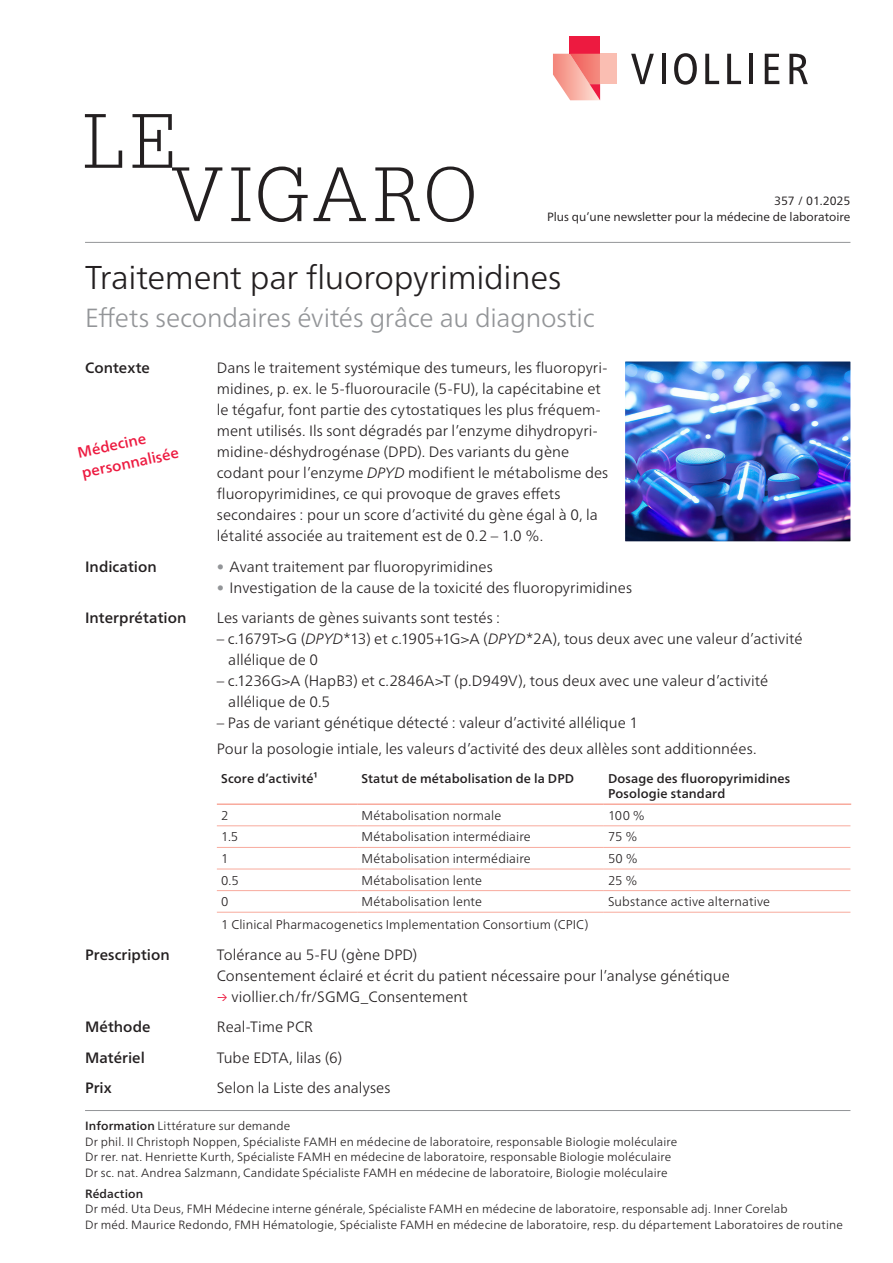
<style>
.page{position:relative;width:893px;height:1263px;background:#fff}
.page>*{position:absolute;margin:0;border:0;box-sizing:border-box;transform-origin:0 0}
.t1{font:300 75px "Glypha LT Pro";letter-spacing:.065em;color:#231f20}
.t2{font:300 33px "Frutiger Neue LTW1 G";letter-spacing:-.01em;color:#231f20}
.t3{font:300 26.25px "Frutiger Neue LTW1 G";letter-spacing:-.01em;color:#939598}
.t4{font:300 15px/21px "Frutiger Neue LTW1 G";letter-spacing:.005em;color:#231f20}
.t5{font:500 15px "Frutiger Neue LTW1 G";letter-spacing:.005em;color:#231f20}
.t6{font:500 15px/21px "Frutiger Neue LTW1 G";color:#ed1a40}
.t7{font:300 12.75px "Frutiger Neue LTW1 G";letter-spacing:.01em;color:#231f20}
.t8{font:500 12.75px/15.8px "Frutiger Neue LTW1 G";letter-spacing:.01em;color:#231f20}
.t9{font:300 12px/15.8px "Frutiger Neue LTW1 G";letter-spacing:.015em;color:#231f20}
.t10{font:12px/15.8px "Frutiger Neue LTW1 G";color:#231f20;text-align:right}
.t11{font:500 12px "Frutiger Neue LTW1 G";letter-spacing:.01em;color:#231f20}
.s1{font-style:italic}
.s2{color:#939598}
.s3{color:#ed1a40}
.s4{font-weight:500}
</style>
<div class="page">
<hr style="left:85px;top:1110px;width:765px;height:1px;background:#939598">
<img style="left:625px;top:361px;width:225px;height:180px">
<hr style="left:217px;top:825px;width:140px;height:1px;background:#f8aa9d">
<hr style="left:357px;top:825px;width:247px;height:1px;background:#f8aa9d">
<hr style="left:604px;top:825px;width:246px;height:1px;background:#f8aa9d">
<hr style="left:217px;top:847px;width:140px;height:1px;background:#f8aa9d">
<hr style="left:357px;top:847px;width:247px;height:1px;background:#f8aa9d">
<hr style="left:604px;top:847px;width:246px;height:1px;background:#f8aa9d">
<hr style="left:217px;top:869px;width:140px;height:1px;background:#f8aa9d">
<hr style="left:357px;top:869px;width:247px;height:1px;background:#f8aa9d">
<hr style="left:604px;top:869px;width:246px;height:1px;background:#f8aa9d">
<hr style="left:217px;top:890px;width:140px;height:1px;background:#f8aa9d">
<hr style="left:357px;top:890px;width:247px;height:1px;background:#f8aa9d">
<hr style="left:604px;top:890px;width:246px;height:1px;background:#f8aa9d">
<hr style="left:217px;top:912px;width:140px;height:1px;background:#f8aa9d">
<hr style="left:357px;top:912px;width:247px;height:1px;background:#f8aa9d">
<hr style="left:604px;top:912px;width:246px;height:1px;background:#f8aa9d">
<hr style="left:217px;top:803px;width:140px;height:2px;background:#f8aa9d">
<hr style="left:357px;top:803px;width:247px;height:2px;background:#f8aa9d">
<hr style="left:604px;top:803px;width:247px;height:2px;background:#f8aa9d">
<svg style="left:631px;top:54px;width:23px;height:30px"></svg>
<hr style="left:662px;top:54px;width:4px;height:30px;background:#231f20">
<svg style="left:674px;top:53px;width:23px;height:32px"></svg>
<svg style="left:705px;top:54px;width:14px;height:30px"></svg>
<svg style="left:727px;top:54px;width:14px;height:30px"></svg>
<hr style="left:749px;top:54px;width:4px;height:30px;background:#231f20">
<svg style="left:765px;top:54px;width:14px;height:30px"></svg>
<svg style="left:789px;top:54px;width:19px;height:30px"></svg>
<div style="left:570px;top:37px;width:30px;height:17px;background:#ed1a40"></div>
<svg style="left:553px;top:54px;width:47px;height:46px;background:#f6a098"></svg>
<div style="left:600px;top:54px;width:17px;height:30px;background:#fabeb2"></div>
<hr style="left:85px;top:242px;width:765px;height:1px;background:#939598">
<h1 class="t1" style="left:83px;top:99px;width:95px">LE</h1>
<h1 class="t1" style="left:172px;top:152px;width:307px">VIGARO</h1>
<p class="t10" style="left:547px;top:193px;width:305px">357 / 01.2025<br>Plus qu’une newsletter pour la médecine de laboratoire</p>
<h2 class="t2" style="left:85px;top:257px;width:478px">Traitement par fluoropyrimidines</h2>
<h3 class="t3" style="left:85px;top:302px;width:511px">Effets secondaires évités grâce au diagnostic</h3>
<p class="t5" style="left:85px;top:359px;width:66px">Contexte</p>
<p class="t4" style="left:217px;top:357px;width:393px">Dans le traitement systémique des tumeurs, les fluoropyri&shy;midines, p. ex. le 5-fluorouracile (5-FU), la capécitabine et le tégafur, font partie des cytostatiques les plus fréquem&shy;ment utilisés. Ils sont dégradés par l’enzyme dihydropyri&shy;midine-déshydrogénase (DPD). Des variants du gène codant pour l’enzyme <span class="s1">DPYD</span> modifient le métabolisme des fluoropyrimidines, ce qui provoque de graves effets secondaires : pour un score d’activité du gène égal à 0, la létalité associée au traitement est de 0.2 – 1.0 %.</p>
<p class="t5" style="left:85px;top:558px;width:73px">Indication</p>
<p class="t4" style="left:217px;top:556px;width:277px"><span class="s2">•</span> Avant traitement par fluoropyrimidines</p>
<p class="t4" style="left:217px;top:577px;width:417px"><span class="s2">•</span> Investigation de la cause de la toxicité des fluoropyrimidines</p>
<p class="t5" style="left:85px;top:609px;width:103px">Interprétation</p>
<p class="t4" style="left:217px;top:607px;width:285px">Les variants de gènes suivants sont testés :</p>
<p class="t4" style="left:228px;top:628px;width:576px;text-indent:-11px">– c.1679T&gt;G (<span class="s1">DPYD</span>*13) et c.1905+1G&gt;A (<span class="s1">DPYD</span>*2A), tous deux avec une valeur d’activité allélique de 0</p>
<p class="t4" style="left:228px;top:670px;width:541px;text-indent:-11px">– c.1236G&gt;A (HapB3) et c.2846A&gt;T (p.D949V), tous deux avec une valeur d’activité allélique de 0.5</p>
<p class="t4" style="left:217px;top:710px;width:541px;line-height:25.2px">– Pas de variant génétique détecté : valeur d’activité allélique 1<br>Pour la posologie intiale, les valeurs d’activité des deux allèles sont additionnées.</p>
<p class="t8" style="left:221px;top:770px;width:98px">Score d’activité¹</p>
<p class="t8" style="left:361px;top:770px;width:214px">Statut de métabolisation de la DPD</p>
<p class="t8" style="left:608px;top:770px;width:184px">Dosage des fluoropyrimidines<br>Posologie standard</p>
<p class="t7" style="left:221px;top:808px;width:9px">2</p>
<p class="t7" style="left:361px;top:808px;width:141px">Métabolisation normale</p>
<p class="t7" style="left:608px;top:808px;width:38px">100 %</p>
<p class="t7" style="left:221px;top:829px;width:19px">1.5</p>
<p class="t7" style="left:361px;top:829px;width:171px">Métabolisation intermédiaire</p>
<p class="t7" style="left:608px;top:829px;width:31px">75 %</p>
<p class="t7" style="left:221px;top:851px;width:9px">1</p>
<p class="t7" style="left:361px;top:851px;width:171px">Métabolisation intermédiaire</p>
<p class="t7" style="left:608px;top:851px;width:31px">50 %</p>
<p class="t7" style="left:221px;top:872px;width:19px">0.5</p>
<p class="t7" style="left:361px;top:872px;width:122px">Métabolisation lente</p>
<p class="t7" style="left:608px;top:872px;width:31px">25 %</p>
<p class="t7" style="left:221px;top:894px;width:9px">0</p>
<p class="t7" style="left:361px;top:894px;width:122px">Métabolisation lente</p>
<p class="t7" style="left:608px;top:894px;width:164px">Substance active alternative</p>
<p class="t7" style="left:221px;top:917px;width:369px">1 Clinical Pharmacogenetics Implementation Consortium (CPIC)</p>
<p class="t5" style="left:85px;top:945px;width:86px">Prescription</p>
<p class="t4" style="left:217px;top:944px;width:515px">Tolérance au 5-FU (gène DPD)<br>Consentement éclairé et écrit du patient nécessaire pour l’analyse génétique</p>
<p class="t4" style="left:217px;top:986px;width:252px"><span class="s3">→</span> viollier.ch/fr/SGMG_Consentement</p>
<p class="t5" style="left:85px;top:1018px;width:67px">Méthode</p>
<p class="t4" style="left:217px;top:1016px;width:98px">Real-Time PCR</p>
<p class="t5" style="left:85px;top:1049px;width:61px">Matériel</p>
<p class="t4" style="left:217px;top:1047px;width:127px">Tube EDTA, lilas (6)</p>
<p class="t5" style="left:85px;top:1079px;width:28px">Prix</p>
<p class="t4" style="left:217px;top:1077px;width:175px">Selon la Liste des analyses</p>
<p class="t6" style="left:76px;top:442px;width:100px;rotate:-12deg">Médecine personnalisée</p>
<p class="t9" style="left:85px;top:1118px;width:594px"><span class="s4">Information</span> Littérature sur demande<br>Dr phil. II Christoph Noppen, Spécialiste FAMH en médecine de laboratoire, responsable Biologie moléculaire Dr rer. nat. Henriette Kurth, Spécialiste FAMH en médecine de laboratoire, responsable Biologie moléculaire Dr sc. nat. Andrea Salzmann, Candidate Spécialiste FAMH en médecine de laboratoire, Biologie moléculaire</p>
<p class="t11" style="left:85px;top:1186px;width:60px">Rédaction</p>
<p class="t9" style="left:85px;top:1201px;width:759px">Dr méd. Uta Deus, FMH Médecine interne générale, Spécialiste FAMH en médecine de laboratoire, responsable adj. Inner Corelab<br>Dr méd. Maurice Redondo, FMH Hématologie, Spécialiste FAMH en médecine de laboratoire, resp. du département Laboratoires de routine</p>
</div>
